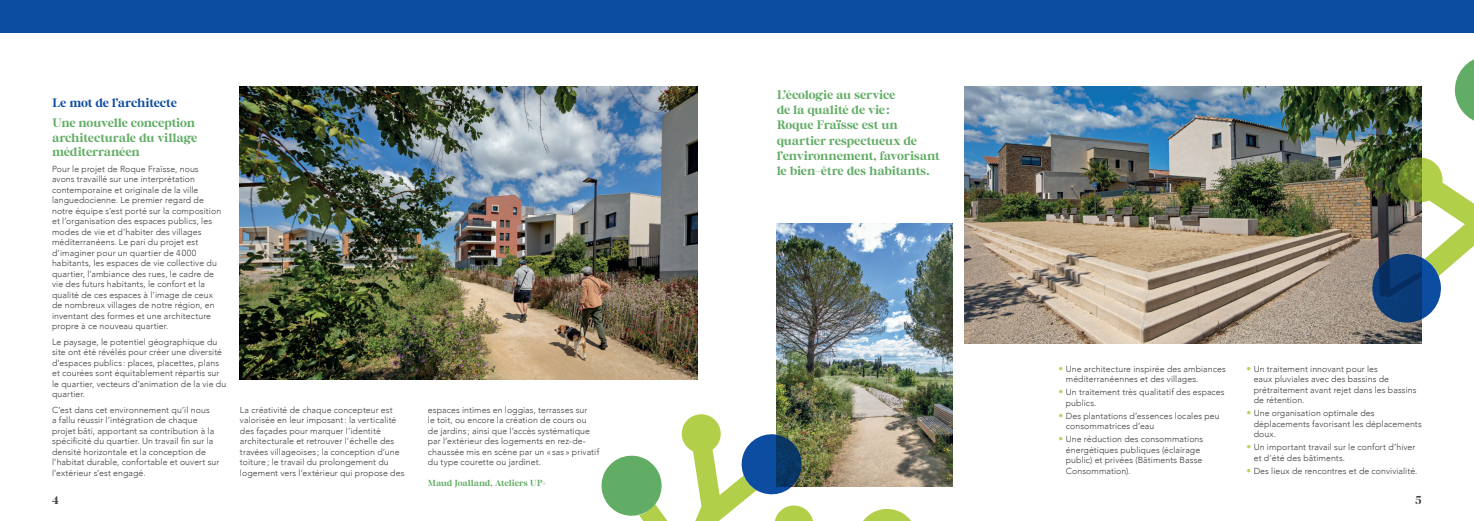
<style>
.page{position:relative;width:1474px;height:521px;background:#fff}
.page>*{position:absolute;margin:0;border:0;box-sizing:border-box;transform-origin:0 0}
.chapo{font:700 12.25px/15.2px "Bastia";letter-spacing:-.01em;color:#62ad65}
.sous_titre{font:700 12.25px/14.7px "Bastia";letter-spacing:-.01em;color:#62ad65}
.sous_titre-2{font:700 12.25px "Bastia";letter-spacing:-.01em;color:#0d4da1}
.t1{font:700 11.38px "Bastia";color:#3e3e3f}
.texte_courant{font:300 8.75px/10.5px "Avenir";letter-spacing:.01em;color:#3e3e3f}
.sign_archi{font:700 8.75px "Bastia";letter-spacing:-.01em;color:#62ad65}
.s1{font-size:9.62px;color:#b9d35c}
</style>
<div class="page">
<div style="left:0;top:0;width:1473px;height:33px;background:#0d4da1"></div>
<img style="left:964px;top:87px;width:457px;height:256px">
<img style="left:240px;top:87px;width:457px;height:293px">
<img style="left:776px;top:224px;width:176px;height:262px">
<img style="left:1371px;top:60px;width:102px;height:264px">
<img style="left:601px;top:411px;width:324px;height:110px">
<p class="sous_titre-2" style="left:52px;top:95px;width:126px">Le mot de l’architecte</p>
<p class="sous_titre" style="left:52px;top:116px;width:147px">Une nouvelle conception architecturale du village méditerranéen</p>
<p class="texte_courant" style="left:52px;top:164px;width:171px">Pour le projet de Roque Fraïsse, nous avons travaillé sur une interprétation contemporaine et originale de la ville languedocienne. Le premier regard de notre équipe s’est porté sur la composition et l’organisation des espaces publics, les modes de vie et d’habiter des villages méditerranéens. Le pari du projet est d’imaginer pour un quartier de 4000 habitants, les espaces de vie collective du quartier, l’ambiance des rues, le cadre de vie des futurs habitants, le confort et la qualité de ces espaces à l’image de ceux de nombreux villages de notre région, en inventant des formes et une architecture propre à ce nouveau quartier.</p>
<p class="texte_courant" style="left:52px;top:337px;width:176px">Le paysage, le potentiel géographique du site ont été révélés pour créer une diversité d’espaces publics : places, placettes, plans et courées sont équitablement répartis sur le quartier, vecteurs d’animation de la vie du quartier.</p>
<p class="texte_courant" style="left:52px;top:404px;width:169px">C’est dans cet environnement qu’il nous<br>a fallu réussir l’intégration de chaque projet bâti, apportant sa contribution à la spécificité du quartier. Un travail fin sur la densité horizontale et la conception de l’habitat durable, confortable et ouvert sur l’extérieur s’est engagé.</p>
<p class="texte_courant" style="left:240px;top:404px;width:166px">La créativité de chaque concepteur est valorisée en leur imposant: la verticalité des façades pour marquer l’identité architecturale et retrouver l’échelle des travées villageoises ; la conception d’une toiture; le travail du prolongement du logement vers l’extérieur qui propose des</p>
<p class="texte_courant" style="left:428px;top:404px;width:173px">espaces intimes en loggias, terrasses sur<br>le toit, ou encore la création de cours ou de jardins ; ainsi que l’accès systématique par l’extérieur des logements en rez-de&shy;chaussée mis en scène par un « sas » privatif du type courette ou jardinet.</p>
<p class="sign_archi" style="left:428px;top:477px;width:120px">Maud Joalland, Ateliers UP+</p>
<p class="chapo" style="left:776px;top:88px;width:165px">L’écologie au service<br>de la qualité de vie:<br>Roque Fraïsse est un quartier respectueux de l’environnement, favorisant le bien-être des habitants.</p>
<p class="texte_courant" style="left:1065px;top:363px;width:161px;text-indent:-7px"><span class="s1">•</span> Une architecture inspirée des ambiances méditerranéennes et des villages.</p>
<p class="texte_courant" style="left:1065px;top:387px;width:160px;text-indent:-7px"><span class="s1">•</span> Un traitement très qualitatif des espaces publics.</p>
<p class="texte_courant" style="left:1065px;top:410px;width:155px;text-indent:-7px"><span class="s1">•</span> Des plantations d’essences locales peu consommatrices d’eau</p>
<p class="texte_courant" style="left:1065px;top:434px;width:139px;text-indent:-7px"><span class="s1">•</span> Une réduction des consommations énergétiques publiques (éclairage public) et privées (Bâtiments Basse<br>Consommation).</p>
<p class="texte_courant" style="left:1253px;top:363px;width:164px;text-indent:-7px"><span class="s1">•</span> Un traitement innovant pour les<br>eaux pluviales avec des bassins de prétraitement avant rejet dans les bassins de rétention.</p>
<p class="texte_courant" style="left:1253px;top:408px;width:170px;text-indent:-7px"><span class="s1">•</span> Une organisation optimale des déplacements favorisant les déplacements doux.</p>
<p class="texte_courant" style="left:1253px;top:442px;width:163px;text-indent:-7px"><span class="s1">•</span> Un important travail sur le confort d’hiver et d’été des bâtiments.</p>
<p class="texte_courant" style="left:1246px;top:465px;width:172px"><span class="s1">•</span> Des lieux de rencontres et de convivialité.</p>
<h2 class="t1" style="left:52px;top:493px;width:8px">4</h2>
<h2 class="t1" style="left:1414px;top:493px;width:8px">5</h2>
</div>
